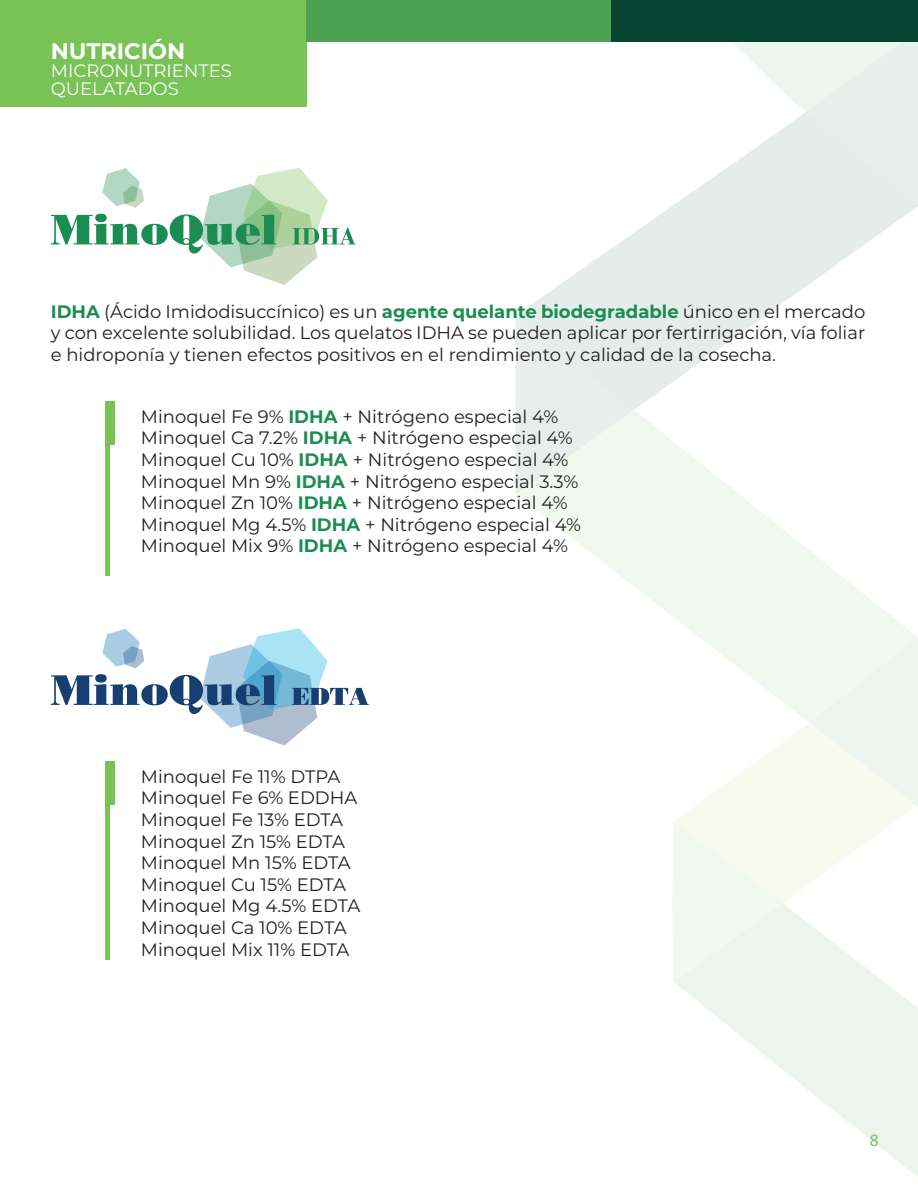
<style>
.page{position:relative;width:918px;height:1188px;background:#fff}
.page>*{position:absolute;margin:0;border:0;box-sizing:border-box;transform-origin:0 0}
.t1{font:700 22.5px "Montserrat";color:#fff}
.t2{font:18px/21.6px "Montserrat";color:#231f20}
.t3{font:18px/18px "Montserrat";color:#fff}
.t4{font:17.25px "Myriad Pro";color:#79c255}
.s1{font-weight:700;color:#1b8c52}
</style>
<div class="page">
<svg style="left:515px;top:388px;width:402px;height:257px"></svg>
<svg style="left:675px;top:981px;width:243px;height:196px"></svg>
<svg style="left:517px;top:206px;width:401px;height:205px"></svg>
<svg style="left:674px;top:645px;width:244px;height:336px"></svg>
<div style="left:672px;top:822px;width:111px;height:161px;background:#f1f9ee"></div>
<div style="left:809px;top:637px;width:109px;height:169px;background:#f1f7ed"></div>
<svg style="left:516px;top:315px;width:117px;height:180px;background:#eaefeb"></svg>
<svg style="left:673px;top:42px;width:245px;height:164px"></svg>
<div style="left:0;top:0;width:306px;height:106px;background:#79c255"></div>
<div style="left:306px;top:0;width:306px;height:42px;background:#4ca252"></div>
<div style="left:612px;top:0;width:306px;height:42px;background:#074532"></div>
<hr style="left:105px;top:401px;width:4px;height:175px;background:#79c255">
<div style="left:105px;top:401px;width:9px;height:44px;background:#79c255"></div>
<hr style="left:105px;top:761px;width:4px;height:199px;background:#79c255">
<div style="left:105px;top:761px;width:9px;height:44px;background:#79c255"></div>
<svg style="left:51px;top:168px;width:305px;height:117px"></svg>
<svg style="left:51px;top:628px;width:318px;height:118px"></svg>
<hr style="left:0;top:0;width:1px;height:42px;background:#074532">
<p class="t1" style="left:51px;top:34px;width:136px">NUTRICIÓN</p>
<p class="t3" style="left:51px;top:60px;width:183px">MICRONUTRIENTES<br>QUELATADOS</p>
<p class="t2" style="left:51px;top:300px;width:816px;text-align:justify"><span class="s1">IDHA</span> (Ácido Imidodisuccínico) es un <span class="s1">agente quelante biodegradable</span> único en el mercado y con excelente solubilidad. Los quelatos IDHA se pueden aplicar por fertirrigación, vía foliar e hidroponía y tienen efectos positivos en el rendimiento y calidad de la cosecha.</p>
<p class="t2" style="left:141px;top:405px;width:442px">Minoquel Fe 9% <span class="s1">IDHA</span> + Nitrógeno especial 4% Minoquel Ca 7.2% <span class="s1">IDHA</span> + Nitrógeno especial 4% Minoquel Cu 10% <span class="s1">IDHA</span> + Nitrógeno especial 4% Minoquel Mn 9% <span class="s1">IDHA</span> + Nitrógeno especial 3.3% Minoquel Zn 10% <span class="s1">IDHA</span> + Nitrógeno especial 4% Minoquel Mg 4.5% <span class="s1">IDHA</span> + Nitrógeno especial 4% Minoquel Mix 9% <span class="s1">IDHA</span> + Nitrógeno especial 4%</p>
<p class="t2" style="left:141px;top:765px;width:221px">Minoquel Fe 11% DTPA<br>Minoquel Fe 6% EDDHA<br>Minoquel Fe 13% EDTA<br>Minoquel Zn 15% EDTA<br>Minoquel Mn 15% EDTA<br>Minoquel Cu 15% EDTA<br>Minoquel Mg 4.5% EDTA<br>Minoquel Ca 10% EDTA<br>Minoquel Mix 11% EDTA</p>
<p class="t4" style="left:870px;top:1130px;width:10px">8</p>
</div>
